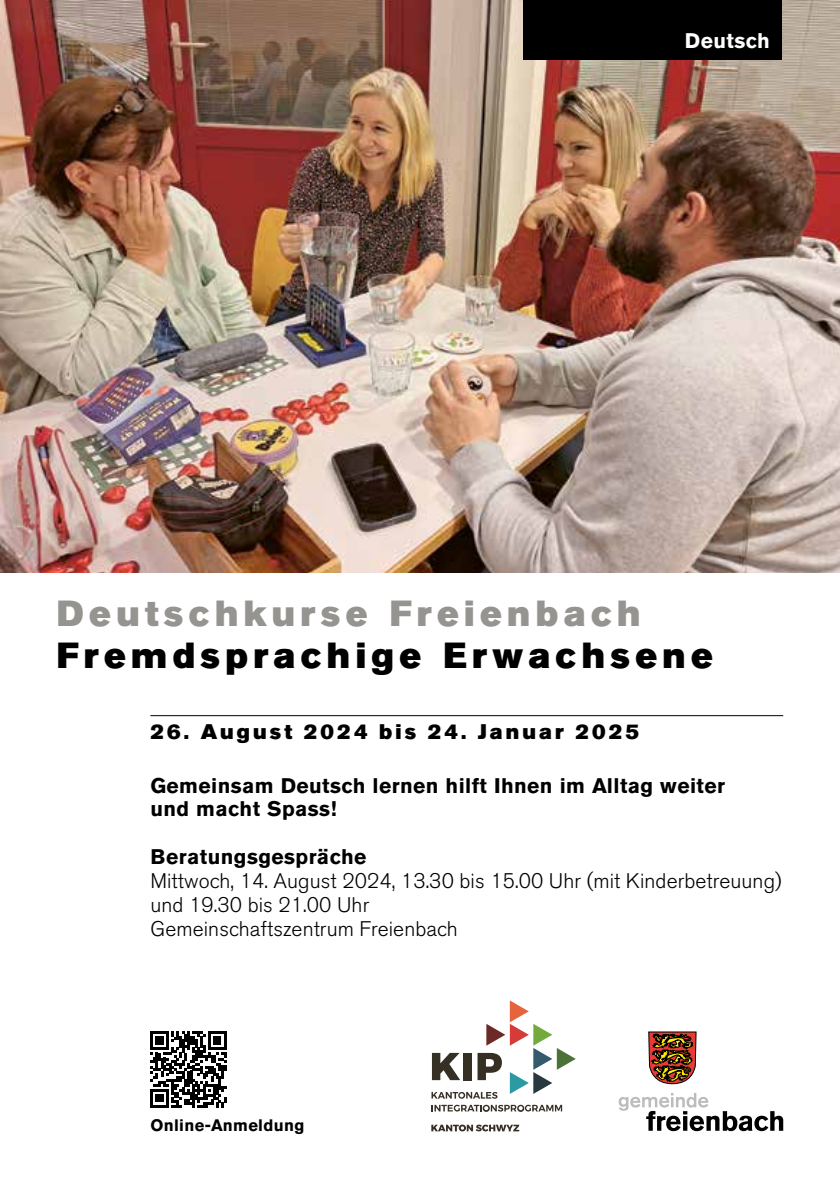
<style>
.page{position:relative;width:840px;height:1191px;background:#fff}
.page>*{position:absolute;margin:0;border:0;box-sizing:border-box;transform-origin:0 0}
.t1{font:36px "Akzidenz Grotesk BQ Super";letter-spacing:.15em;color:#000}
.t2{font:36px "Akzidenz Grotesk BQ Super";letter-spacing:.15em;color:#959490}
.t3{font:300 21px/23.8px "Akzidenz Grotesk BQ";letter-spacing:.005em;color:#000}
.t4{font:700 21px/23.8px "Akzidenz Grotesk BQ";letter-spacing:.02em;color:#000}
.t5{font:21px "Akzidenz Grotesk BQ Super";letter-spacing:.15em;color:#000}
.t6{font:700 21px "Akzidenz Grotesk BQ";letter-spacing:.02em;color:#fff}
.t7{font:700 16.4px "Akzidenz Grotesk BQ";letter-spacing:.02em;color:#000}
</style>
<div class="page">
<img style="left:0;top:0;width:839px;height:572px">
<svg style="left:431px;top:1104px;width:131px;height:8px"></svg>
<svg style="left:431px;top:1124px;width:88px;height:7px"></svg>
<svg style="left:431px;top:1000px;width:144px;height:98px"></svg>
<svg style="left:648px;top:1031px;width:48px;height:53px;background:#80492a"></svg>
<svg style="left:618px;top:1093px;width:164px;height:38px"></svg>
<svg style="left:150px;top:1031px;width:76px;height:76px"></svg>
<div style="left:523px;top:0;width:258px;height:60px;background:#000"></div>
<hr style="left:150px;top:715px;width:632px;height:1px;background:#000">
<p class="t6" style="left:684px;top:28px;width:86px">Deutsch</p>
<h1 class="t2" style="left:57px;top:592px;width:585px">Deutschkurse Freienbach</h1>
<h1 class="t1" style="left:57px;top:634px;width:657px">Fremdsprachige Erwachsene</h1>
<p class="t5" style="left:150px;top:719px;width:490px">26. August 2024 bis 24. Januar 2025</p>
<p class="t4" style="left:150px;top:773px;width:575px">Gemeinsam Deutsch lernen hilft Ihnen im Alltag weiter und macht Spass!</p>
<p class="t4" style="left:150px;top:845px;width:217px">Beratungsgespräche</p>
<p class="t3" style="left:150px;top:869px;width:632px">Mittwoch, 14. August 2024, 13.30 bis 15.00 Uhr (mit Kinderbetreuung) und 19.30 bis 21.00 Uhr<br>Gemeinschaftszentrum Freienbach</p>
<p class="t7" style="left:150px;top:1116px;width:155px">Online-Anmeldung</p>
</div>
